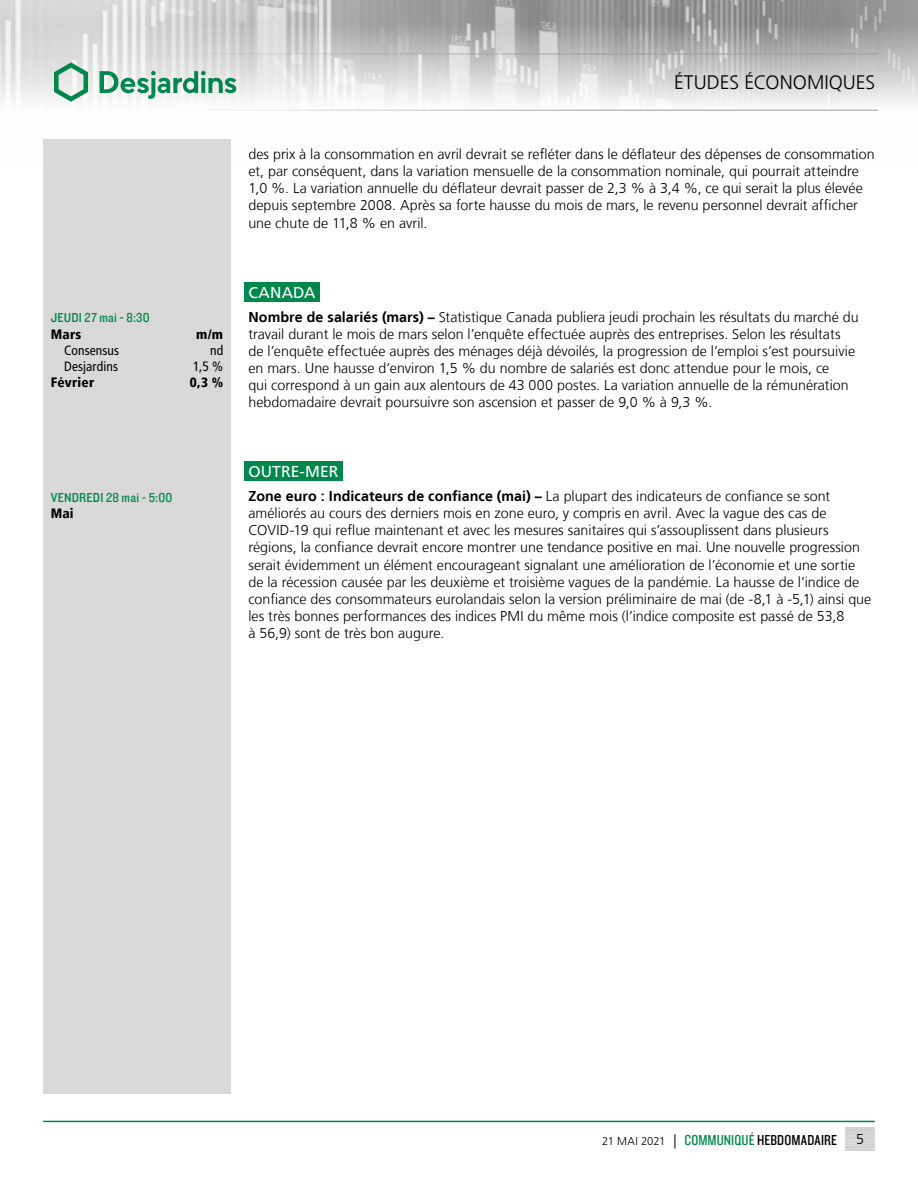
<style>
.page{position:relative;width:918px;height:1188px;background:#fff}
.page>*{position:absolute;margin:0;border:0;box-sizing:border-box;transform-origin:0 0}
.t1{font:300 19.5px "Frutiger LT";color:#000}
.t2{font:15.75px "Frutiger LT";letter-spacing:.01em;color:#fff}
.t3{font:15px "Knockout 29 Junior Ltweight";letter-spacing:.005em;color:#000}
.t4{font:300 14.25px/17.1px "Frutiger LT";color:#000}
.t5{font:13.5px "Knockout 30 Junior Welterwt";letter-spacing:.015em;color:#00874e}
.t6{font:condensed 13.5px "Frutiger LT";letter-spacing:.01em;color:#000}
.t7{font:900 condensed 13.5px "Frutiger LT";letter-spacing:.02em;color:#000}
.s1{font-weight:700}
.s2{font-family:"Frutiger LT";font-weight:300;font-size:11.25px}
.s3{font-family:"Frutiger LT";font-weight:300;font-size:14.25px}
.s4{color:#00874e}
</style>
<div class="page">
<img style="left:0;top:0;width:918px;height:110px">
<hr style="left:0;top:54px;width:878px;height:1px;background:#9d9d9c">
<hr style="left:0;top:110px;width:878px;height:1px;background:#9d9d9c">
<svg style="left:54px;top:62px;width:34px;height:40px"></svg>
<svg style="left:100px;top:71px;width:136px;height:28px"></svg>
<hr style="left:43px;top:1121px;width:832px;height:1px;background:#00874e">
<div style="left:244px;top:282px;width:76px;height:20px;background:#00874e"></div>
<div style="left:244px;top:461px;width:98px;height:20px;background:#00874e"></div>
<div style="left:43px;top:139px;width:188px;height:955px;background:#d9d9d9"></div>
<p class="t5" style="left:51px;top:309px;width:101px">JEUDI 27 mai - 8:30</p>
<p class="t7" style="left:51px;top:326px;width:32px">Mars</p>
<p class="t7" style="left:196px;top:326px;width:28px">m/m</p>
<p class="t6" style="left:64px;top:342px;width:57px">Consensus</p>
<p class="t6" style="left:210px;top:342px;width:15px">nd</p>
<p class="t6" style="left:64px;top:359px;width:55px">Desjardins</p>
<p class="t6" style="left:193px;top:359px;width:32px">1,5 %</p>
<p class="t7" style="left:51px;top:374px;width:45px">Février</p>
<p class="t7" style="left:190px;top:374px;width:35px">0,3 %</p>
<p class="t5" style="left:51px;top:489px;width:123px">VENDREDI 28 mai - 5:00</p>
<p class="t7" style="left:51px;top:505px;width:25px">Mai</p>
<h1 class="t1" style="left:674px;top:72px;width:203px">ÉTUDES ÉCONOMIQUES</h1>
<p class="t4" style="left:248px;top:146px;width:628px">des prix à la consommation en avril devrait se refléter dans le déflateur des dépenses de consommation et, par conséquent, dans la variation mensuelle de la consommation nominale, qui pourrait atteindre 1,0 %. La variation annuelle du déflateur devrait passer de 2,3 % à 3,4 %, ce qui serait la plus élevée depuis septembre 2008. Après sa forte hausse du mois de mars, le revenu personnel devrait afficher une chute de 11,8 % en avril.</p>
<p class="t2" style="left:248px;top:283px;width:69px">CANADA</p>
<p class="t4" style="left:248px;top:308px;width:612px"><span class="s1">Nombre de salariés (mars) –</span> Statistique Canada publiera jeudi prochain les résultats du marché du travail durant le mois de mars selon l’enquête effectuée auprès des entreprises. Selon les résultats de l’enquête effectuée auprès des ménages déjà dévoilés, la progression de l’emploi s’est poursuivie en mars. Une hausse d’environ 1,5 % du nombre de salariés est donc attendue pour le mois, ce<br>qui correspond à un gain aux alentours de 43 000 postes. La variation annuelle de la rémunération hebdomadaire devrait poursuivre son ascension et passer de 9,0 % à 9,3 %.</p>
<p class="t2" style="left:248px;top:463px;width:91px">OUTRE-MER</p>
<p class="t4" style="left:248px;top:488px;width:624px"><span class="s1">Zone euro : Indicateurs de confiance (mai) –</span> La plupart des indicateurs de confiance se sont améliorés au cours des derniers mois en zone euro, y compris en avril. Avec la vague des cas de COVID‑19 qui reflue maintenant et avec les mesures sanitaires qui s’assouplissent dans plusieurs régions, la confiance devrait encore montrer une tendance positive en mai. Une nouvelle progression serait évidemment un élément encourageant signalant une amélioration de l’économie et une sortie de la récession causée par les deuxième et troisième vagues de la pandémie. La hausse de l’indice de confiance des consommateurs eurolandais selon la version préliminaire de mai (de -8,1 à -5,1) ainsi que les très bonnes performances des indices PMI du même mois (l’indice composite est passé de 53,8<br>à 56,9) sont de très bon augure.</p>
<p class="t3" style="left:602px;top:1130px;width:237px"><span class="s2">21 MAI 2021</span> <span class="s3">|</span> <span class="s4">COMMUNIQUÉ</span> HEBDOMADAIRE</p>
<p class="t4" style="left:856px;top:1131px;width:9px">5</p>
</div>
